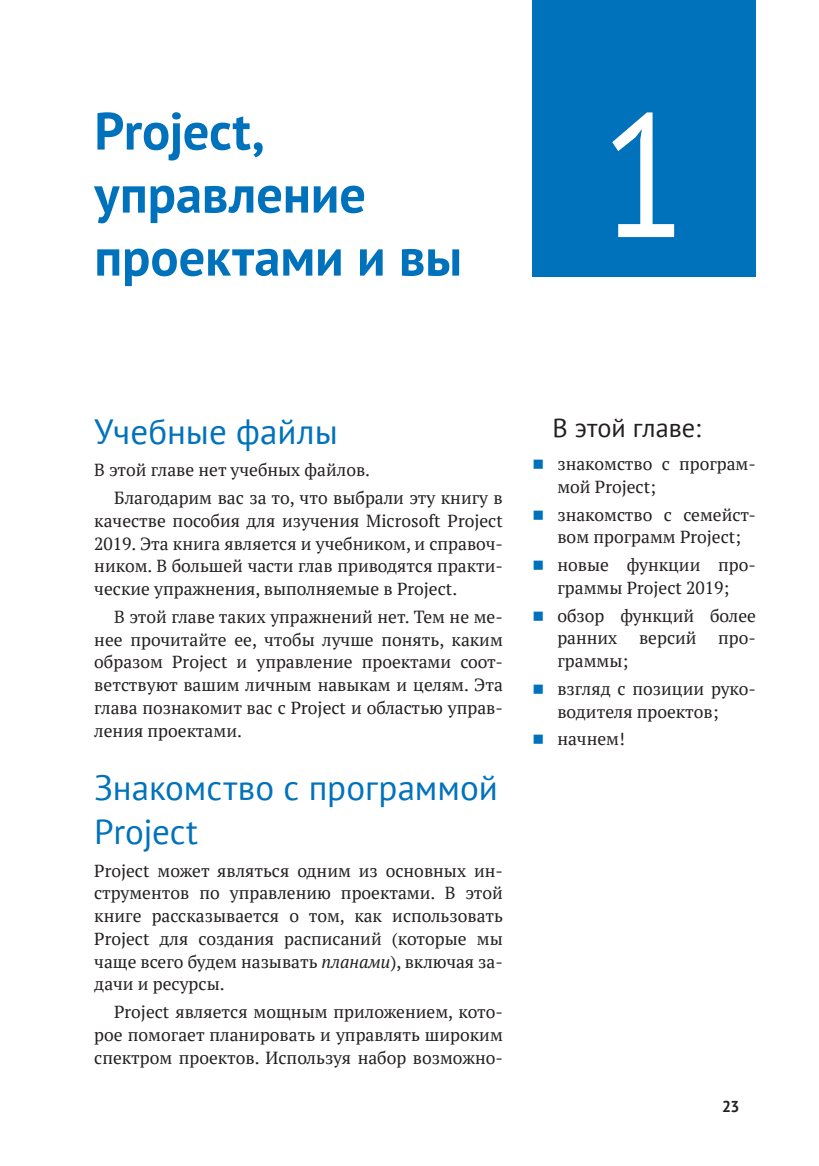
<style>
.page{position:relative;width:819px;height:1166px;background:#fff}
.page>*{position:absolute;margin:0;border:0;box-sizing:border-box;transform-origin:0 0}
.t1{font:175px "PT Sans";color:#fff;scale:.9 1}
.t2{font:700 52.5px/63px "PT Sans";letter-spacing:-.005em;color:#0072bc}
.t3{font:35px/43.8px "PT Sans";color:#0072bc}
.t4{font:26.25px "PT Sans";color:#231f20}
.t5{font:17.5px/22.8px "PT Serif";color:#231f20}
.t6{font:700 15.75px "PT Sans";color:#231f20}
.s1{font-style:italic}
</style>
<div class="page">
<div style="left:532px;top:0;width:224px;height:277px;background:#0072bc"></div>
<h2 class="t2" style="left:94px;top:99px;width:369px">Project, управление проектами и вы</h2>
<h1 class="t1" style="left:601px;top:63px;width:97px">1</h1>
<h3 class="t3" style="left:94px;top:409px;width:245px">Учебные файлы</h3>
<p class="t5" style="left:114px;top:456px;width:390px;line-height:27.7px;text-indent:-20px">В этой главе нет учебных файлов.<br>Благодарим вас за то, что выбрали эту книгу в</p>
<p class="t5" style="left:94px;top:509px;width:410px;text-align:justify">качестве пособия для изучения Microsoft Project 2019. Эта книга является и учебником, и справоч&shy;ником. В большей части глав приводятся практи&shy;ческие упражнения, выполняемые в Project.</p>
<p class="t5" style="left:94px;top:605px;width:410px;text-align:justify;text-indent:20px">В этой главе таких упражнений нет. Тем не ме&shy;нее прочитайте ее, чтобы лучше понять, каким образом Project и управление проектами соот&shy;ветствуют вашим личным навыкам и целям. Эта глава познакомит вас с Project и областью управ&shy;ления проектами.</p>
<h3 class="t3" style="left:94px;top:765px;width:405px">Знакомство с программой<br>Project</h3>
<p class="t5" style="left:94px;top:859px;width:410px;text-align:justify">Project может являться одним из основных ин&shy;струментов по управлению проектами. В этой книге рассказывается о том, как использовать Project для создания расписаний (которые мы чаще всего будем называть <span class="s1">планами</span>), включая за&shy;дачи и ресурсы.</p>
<p class="t5" style="left:94px;top:1000px;width:410px;text-align:justify;text-indent:20px">Project является мощным приложением, кото&shy;рое помогает планировать и управлять широким спектром проектов. Используя набор возможно-</p>
<h3 class="t4" style="left:552px;top:411px;width:150px">В этой главе:</h3>
<p class="t5" style="left:557px;top:452px;width:200px">знакомство с програм&shy;мой Project;</p>
<p class="t5" style="left:557px;top:503px;width:200px">знакомство с семейст&shy;вом программ Project;</p>
<p class="t5" style="left:557px;top:553px;width:200px">новые функции про&shy;граммы Project 2019;</p>
<p class="t5" style="left:557px;top:604px;width:200px;text-align:justify">обзор функций более ранних версий про&shy;граммы;</p>
<p class="t5" style="left:557px;top:677px;width:200px">взгляд с позиции руко&shy;водителя проектов;</p>
<p class="t5" style="left:557px;top:727px;width:69px">начнем!</p>
<p class="t6" style="left:722px;top:1096px;width:19px">23</p>
</div>
